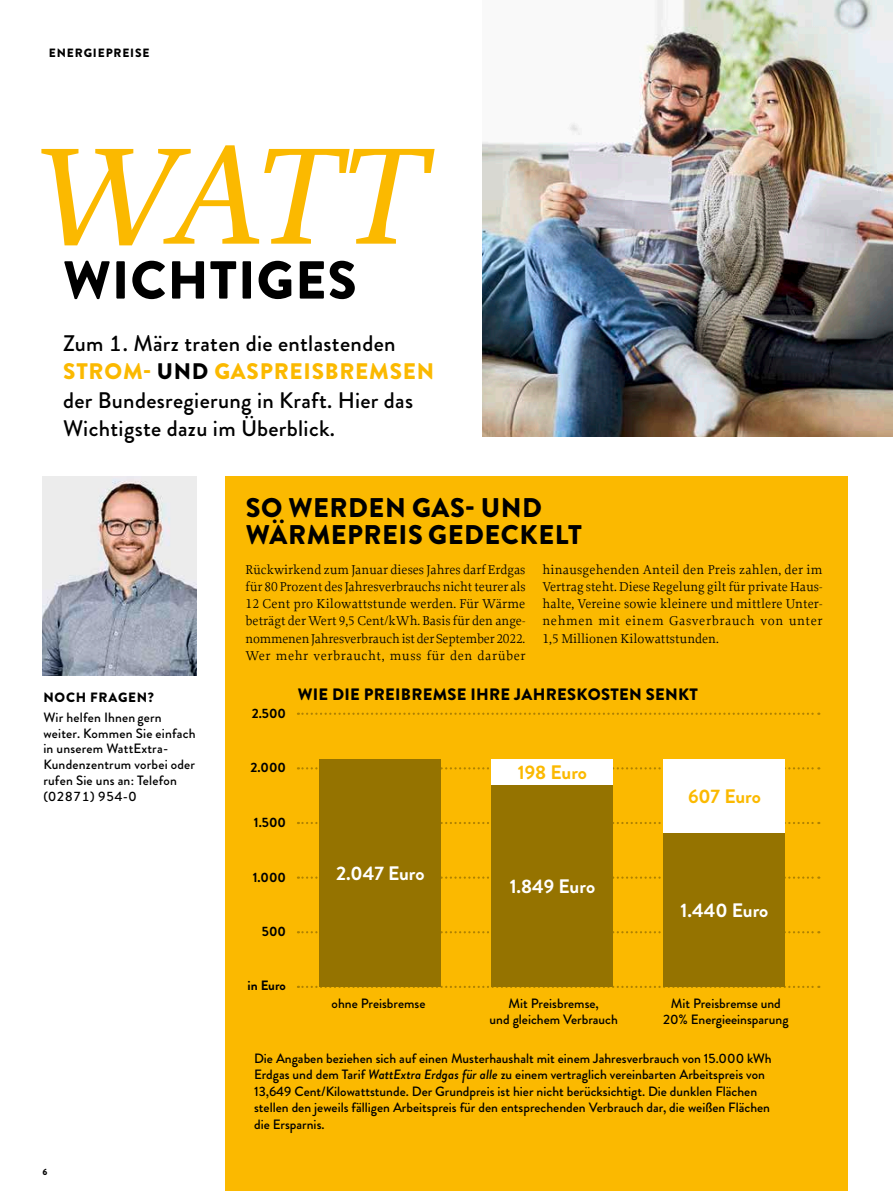
<style>
.page{position:relative;width:893px;height:1191px;background:#fff}
.page>*{position:absolute;margin:0;border:0;box-sizing:border-box;transform-origin:0 0}
.t1{font:italic 500 144.75px "Proforma";color:#fbb900}
.t2{font:900 53.4px "Brandon Grotesque";letter-spacing:.02em;color:#000}
.t3{font:900 27px/27px "Brandon Grotesque";letter-spacing:.02em;color:#000}
.t4{font:500 22.5px/28.5px "Brandon Grotesque";letter-spacing:.015em;color:#000}
.t5{font:700 19.5px "Brandon Grotesque";letter-spacing:-.005em;color:#fff}
.t6{font:700 19.5px "Brandon Grotesque";letter-spacing:-.005em;color:#fbb900}
.t7{font:900 16.5px "Brandon Grotesque";letter-spacing:.02em;color:#000}
.t8{font:500 13.5px/16.5px "Brandon Grotesque";color:#000}
.t9{font:13.5px/17.1px "Proforma";letter-spacing:.04em;color:#000;text-align:justify}
.t10{font:700 13.5px "Brandon Grotesque";color:#000}
.t11{font:900 13.5px "Brandon Grotesque";letter-spacing:.055em;color:#000}
.t12{font:900 12px "Brandon Grotesque";letter-spacing:.07em;color:#000}
.t13{font:900 9px "Brandon Grotesque";color:#000}
.s1{font-weight:900;color:#fbb900}
.s2{font-weight:900}
.s3{font-style:italic}
</style>
<div class="page">
<img style="left:43px;top:476px;width:153px;height:199px">
<div style="left:225px;top:476px;width:623px;height:715px;background:#fbb900"></div>
<img style="left:483px;top:0;width:410px;height:436px">
<svg style="left:298px;top:712px;width:521px;height:3px"></svg>
<svg style="left:298px;top:767px;width:521px;height:2px"></svg>
<svg style="left:298px;top:822px;width:521px;height:2px"></svg>
<svg style="left:298px;top:876px;width:521px;height:2px"></svg>
<svg style="left:298px;top:931px;width:521px;height:2px"></svg>
<svg style="left:298px;top:985px;width:521px;height:3px"></svg>
<div style="left:320px;top:759px;width:121px;height:228px;background:#957300"></div>
<div style="left:492px;top:784px;width:121px;height:203px;background:#957300"></div>
<div style="left:492px;top:759px;width:121px;height:25px;background:#fff"></div>
<div style="left:664px;top:833px;width:121px;height:154px;background:#957300"></div>
<div style="left:664px;top:759px;width:121px;height:74px;background:#fff"></div>
<p class="t12" style="left:49px;top:45px;width:102px">ENERGIEPREISE</p>
<h1 class="t1" style="left:23px;top:105px;width:398px">WATT</h1>
<h2 class="t2" style="left:63px;top:242px;width:295px">WICHTIGES</h2>
<h3 class="t4" style="left:63px;top:329px;width:373px">Zum 1. März traten die entlastenden <span class="s1">STROM-</span> <span class="s2">UND</span> <span class="s1">GASPREISBREMSEN </span>der Bundesregierung in Kraft. Hier das Wichtigste dazu im Überblick.</h3>
<p class="t11" style="left:43px;top:687px;width:112px">NOCH FRAGEN?</p>
<p class="t8" style="left:43px;top:709px;width:154px;line-height:15.8px">Wir helfen Ihnen gern weiter. Kommen Sie einfach in unserem WattExtra-<br>Kundenzentrum vorbei oder rufen Sie uns an: Telefon (02871) 954-0</p>
<p class="t13" style="left:43px;top:1165px;width:7px">6</p>
<h3 class="t3" style="left:246px;top:494px;width:337px">SO WERDEN GAS- UND<br>WÄRMEPREIS GEDECKELT</h3>
<p class="t9" style="left:246px;top:561px;width:282px">Rückwirkend zum Januar dieses Jahres darf Erdgas für 80 Prozent des Jahresverbrauchs nicht teurer als 12 Cent pro Kilowattstunde werden. Für Wärme beträgt der Wert 9,5 Cent/kWh. Basis für den ange&shy;nommenen Jahresverbrauch ist der September 2022.<br>Wer mehr verbraucht, muss für den darüber</p>
<p class="t9" style="left:542px;top:561px;width:281px">hinausgehenden Anteil den Preis zahlen, der im Vertrag steht. Diese Regelung gilt für private Haus&shy;halte, Vereine sowie kleinere und mittlere Unter&shy;nehmen mit einem Gasverbrauch von unter 1,5 Millionen Kilowattstunden.</p>
<p class="t10" style="left:252px;top:704px;width:36px">2.500</p>
<p class="t7" style="left:298px;top:682px;width:402px">WIE DIE PREIBREMSE IHRE JAHRESKOSTEN SENKT</p>
<p class="t10" style="left:251px;top:758px;width:37px">2.000</p>
<p class="t10" style="left:254px;top:813px;width:34px">1.500</p>
<p class="t10" style="left:253px;top:867px;width:35px">1.000</p>
<p class="t10" style="left:262px;top:922px;width:26px">500</p>
<p class="t10" style="left:247px;top:975px;width:40px">in Euro</p>
<h3 class="t5" style="left:336px;top:859px;width:90px">2.047 Euro</h3>
<h3 class="t6" style="left:518px;top:758px;width:71px">198 Euro</h3>
<h3 class="t5" style="left:510px;top:872px;width:87px">1.849 Euro</h3>
<h3 class="t6" style="left:688px;top:783px;width:74px">607 Euro</h3>
<h3 class="t5" style="left:680px;top:896px;width:89px">1.440 Euro</h3>
<p class="t8" style="left:332px;top:995px;width:95px">ohne Preisbremse</p>
<p class="t8" style="left:490px;top:995px;width:130px;text-align:center">Mit Preisbremse,<br>und gleichem Verbrauch</p>
<p class="t8" style="left:663px;top:995px;width:127px;text-align:center">Mit Preisbremse und<br>20% Energieeinsparung</p>
<p class="t8" style="left:254px;top:1050px;width:519px">Die Angaben beziehen sich auf einen Musterhaushalt mit einem Jahresverbrauch von 15.000 kWh Erdgas und dem Tarif <span class="s3">WattExtra Erdgas für alle</span> zu einem vertraglich vereinbarten Arbeitspreis von 13,649 Cent/Kilowattstunde. Der Grundpreis ist hier nicht berücksichtigt. Die dunklen Flächen stellen den jeweils fälligen Arbeitspreis für den entsprechenden Verbrauch dar, die weißen Flächen die Ersparnis.</p>
</div>
